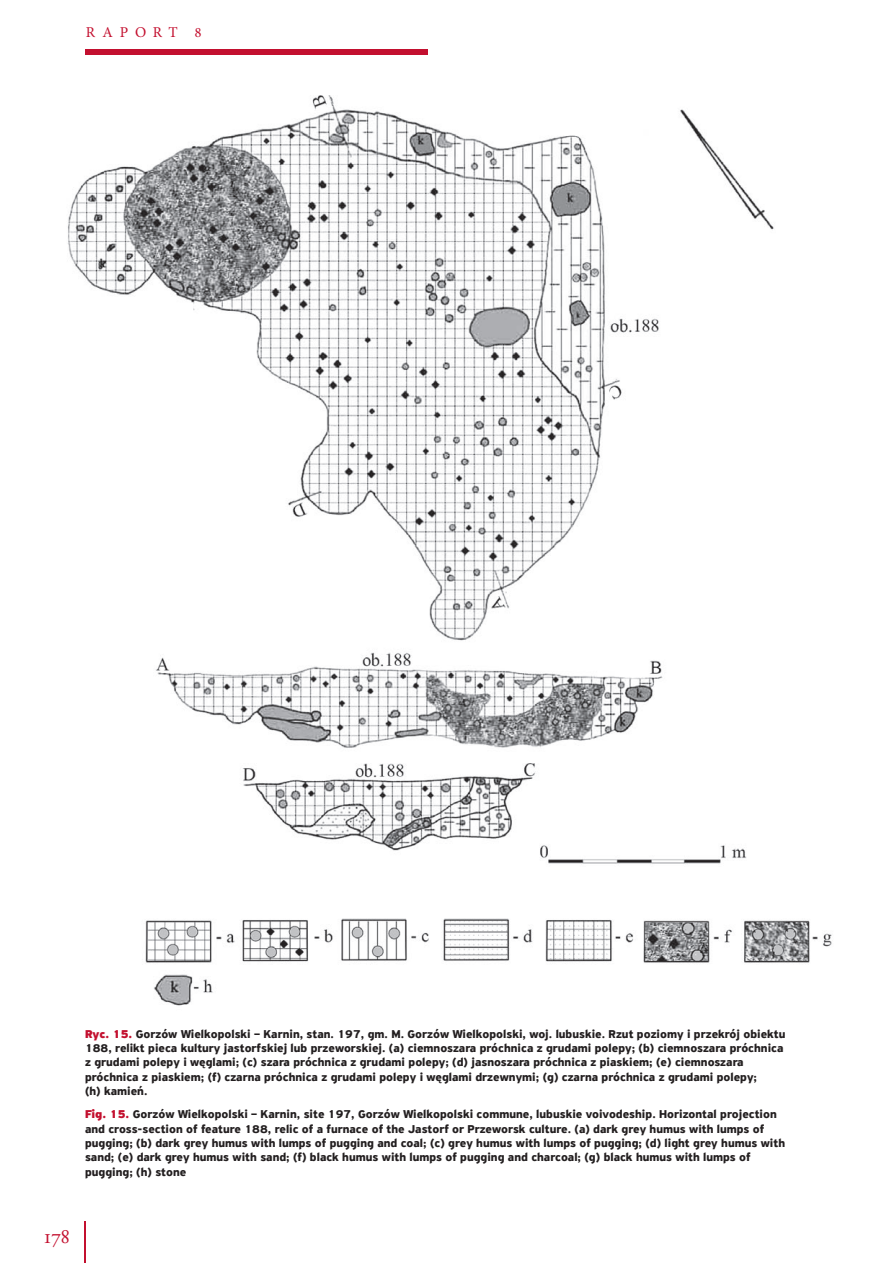
<style>
.page{position:relative;width:893px;height:1263px;background:#fff}
.page>*{position:absolute;margin:0;border:0;box-sizing:border-box;transform-origin:0 0}
.t1{font:21px "Adobe Garamond Pro";color:#c3102f}
.t2{font:15px "Minion Pro";letter-spacing:.45em;color:#c3102f}
.t3{font:700 12px/14.4px "PF Highway Sans Pro";color:#231f20}
.s1{font-weight:900;color:#c3102f}
</style>
<div class="page">
<div style="left:85px;top:49px;width:342px;height:6px;background:#c3102f"></div>
<hr style="left:85px;top:1221px;width:1px;height:42px;background:#c3102f">
<img style="left:68px;top:95px;width:764px;height:911px">
<p class="t2" style="left:86px;top:23px;width:118px">RAPORT 8</p>
<p class="t3" style="left:85px;top:1027px;width:702px"><span class="s1">Ryc. 15.</span> Gorzów Wielkopolski – Karnin, stan. 197, gm. M. Gorzów Wielkopolski, woj. lubuskie. Rzut poziomy i przekrój obiektu 188, relikt pieca kultury jastorfskiej lub przeworskiej. (a) ciemnoszara próchnica z grudami polepy; (b) ciemnoszara próchnica z grudami polepy i węglami; (c) szara próchnica z grudami polepy; (d) jasnoszara próchnica z piaskiem; (e) ciemnoszara próchnica z piaskiem; (f) czarna próchnica z grudami polepy i węglami drzewnymi; (g) czarna próchnica z grudami polepy;<br>(h) kamień.</p>
<p class="t3" style="left:85px;top:1107px;width:702px"><span class="s1">Fig. 15.</span> Gorzów Wielkopolski – Karnin, site 197, Gorzów Wielkopolski commune, lubuskie voivodeship. Horizontal projection and cross-section of feature 188, relic of a furnace of the Jastorf or Przeworsk culture. (a) dark grey humus with lumps of pugging; (b) dark grey humus with lumps of pugging and coal; (c) grey humus with lumps of pugging; (d) light grey humus with sand; (e) dark grey humus with sand; (f) black humus with lumps of pugging and charcoal; (g) black humus with lumps of pugging; (h) stone</p>
<h1 class="t1" style="left:44px;top:1224px;width:27px">178</h1>
</div>
